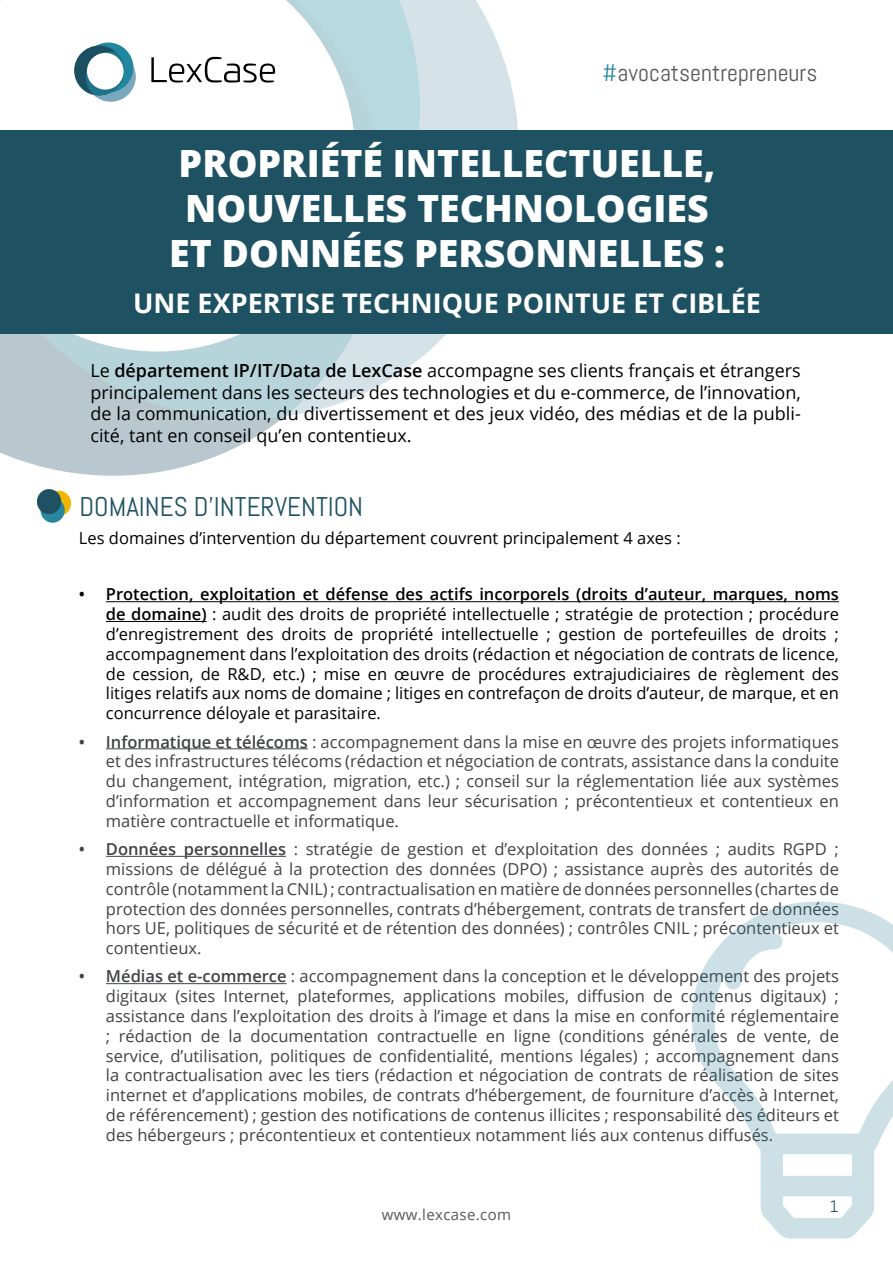
<style>
.page{position:relative;width:893px;height:1263px;background:#fff}
.page>*{position:absolute;margin:0;border:0;box-sizing:border-box;transform-origin:0 0}
.t1{font:800 37.5px/45px "Open Sans";color:#fff;text-align:center}
.t2{font:700 27px "Open Sans";color:#fff}
.t3{font:27px "Abel";color:#1e5161}
.t4{font:24px "Abel";color:#575659}
.t5{font:18px/21.6px "Open Sans";color:#000;text-align:justify}
.t6{font:16.5px/19.8px "Open Sans";color:#404246;text-align:justify}
.t7{font:16.5px/19.8px "Open Sans";color:#000;text-align:justify}
.t8{font:16.5px "Abel";color:#1e5161}
.t9{font:15px "Open Sans";letter-spacing:.025em;color:#575659}
.s1{color:#27879f}
.s2{font-weight:600}
</style>
<div class="page">
<svg style="left:0;top:426px;width:272px;height:84px"></svg>
<svg style="left:395px;top:0;width:123px;height:376px;fill:#d5e3e9"></svg>
<svg style="left:395px;top:0;width:57px;height:130px;background:#cbdfe6"></svg>
<svg style="left:0;top:0;width:395px;height:426px"></svg>
<svg style="left:151px;top:57px;width:124px;height:26px"></svg>
<div style="left:83px;top:43px;width:50px;height:50px;background:#2186a0;border-radius:50%"></div>
<div style="left:74px;top:46px;width:50px;height:50px;background:#1b5062;border-radius:50%"></div>
<svg style="left:86px;top:52px;width:50px;height:50px"></svg>
<div style="left:87px;top:53px;width:37px;height:37px;background:#fff;border-radius:50%"></div>
<div style="left:0;top:130px;width:893px;height:204px;background:#1e5161"></div>
<hr style="left:106px;top:601px;width:733px;height:1px;background:#000">
<hr style="left:106px;top:621px;width:101px;height:1px;background:#000">
<hr style="left:106px;top:748px;width:202px;height:1px;background:#404246">
<hr style="left:106px;top:856px;width:180px;height:1px;background:#404246">
<hr style="left:106px;top:983px;width:181px;height:1px;background:#404246">
<div style="left:47px;top:491px;width:24px;height:25px;background:#f2b500;border-radius:50%"></div>
<div style="left:41px;top:498px;width:24px;height:25px;background:#27879f;border-radius:50%"></div>
<div style="left:37px;top:489px;width:24px;height:25px;background:#1e5161;border-radius:50%"></div>
<svg style="left:692px;top:901px;width:201px;height:337px"></svg>
<svg style="left:725px;top:933px;width:58px;height:56px"></svg>
<h3 class="t4" style="left:602px;top:57px;width:217px"><span class="s1">#</span>avocatsentrepreneurs</h3>
<h1 class="t1" style="left:169px;top:139px;width:557px">PROPRIÉTÉ INTELLECTUELLE,<br>NOUVELLES TECHNOLOGIES<br>ET DONNÉES PERSONNELLES :</h1>
<h2 class="t2" style="left:133px;top:284px;width:629px">UNE EXPERTISE TECHNIQUE POINTUE ET CIBLÉE</h2>
<p class="t5" style="left:90px;top:359px;width:712px">Le <span class="s2">département IP/IT/Data de LexCase</span> accompagne ses clients français et étrangers principalement dans les secteurs des technologies et du e-commerce, de l’innovation, de la communication, du divertissement et des jeux vidéo, des médias et de la publi&shy;cité, tant en conseil qu’en contentieux.</p>
<h2 class="t3" style="left:80px;top:489px;width:285px">DOMAINES D’INTERVENTION</h2>
<p class="t7" style="left:79px;top:527px;width:603px">Les domaines d’intervention du département couvrent principalement 4 axes :</p>
<p class="t7" style="left:106px;top:584px;width:734px;text-indent:-27px"><span class="s2">• Protection, exploitation et défense des actifs incorporels (droits d’auteur, marques, noms de domaine)</span> : audit des droits de propriété intellectuelle ; stratégie de protection ; procédure d’enregistrement des droits de propriété intellectuelle ; gestion de portefeuilles de droits ; accompagnement dans l’exploitation des droits (rédaction et négociation de contrats de licence, de cession, de R&amp;D, etc.) ; mise en œuvre de procédures extrajudiciaires de règlement des litiges relatifs aux noms de domaine ; litiges en contrefaçon de droits d’auteur, de marque, et en concurrence déloyale et parasitaire.</p>
<p class="t6" style="left:106px;top:731px;width:734px;text-indent:-27px"><span class="s2">• Informatique et télécoms</span> : accompagnement dans la mise en œuvre des projets informatiques et des infrastructures télécoms (rédaction et négociation de contrats, assistance dans la conduite du changement, intégration, migration, etc.) ; conseil sur la réglementation liée aux systèmes d’information et accompagnement dans leur sécurisation ; précontentieux et contentieux en matière contractuelle et informatique.</p>
<p class="t6" style="left:106px;top:839px;width:734px;text-indent:-27px"><span class="s2">• Données personnelles</span> : stratégie de gestion et d’exploitation des données ; audits RGPD ; missions de délégué à la protection des données (DPO) ; assistance auprès des autorités de contrôle (notamment la CNIL) ; contractualisation en matière de données personnelles (chartes de protection des données personnelles, contrats d’hébergement, contrats de transfert de données hors UE, politiques de sécurité et de rétention des données) ; contrôles CNIL ; précontentieux et contentieux.</p>
<p class="t6" style="left:106px;top:966px;width:734px;text-indent:-27px"><span class="s2">• Médias et e-commerce</span> : accompagnement dans la conception et le développement des projets digitaux (sites Internet, plateformes, applications mobiles, diffusion de contenus digitaux) ; assistance dans l’exploitation des droits à l’image et dans la mise en conformité réglementaire ; rédaction de la documentation contractuelle en ligne (conditions générales de vente, de service, d’utilisation, politiques de confidentialité, mentions légales) ; accompagnement dans la contractualisation avec les tiers (rédaction et négociation de contrats de réalisation de sites internet et d’applications mobiles, de contrats d’hébergement, de fourniture d’accès à Internet, de référencement) ; gestion des notifications de contenus illicites ; responsabilité des éditeurs et des hébergeurs ; précontentieux et contentieux notamment liés aux contenus diffusés.</p>
<p class="t9" style="left:382px;top:1204px;width:131px">www.lexcase.com</p>
<p class="t8" style="left:830px;top:1196px;width:10px">1</p>
</div>
